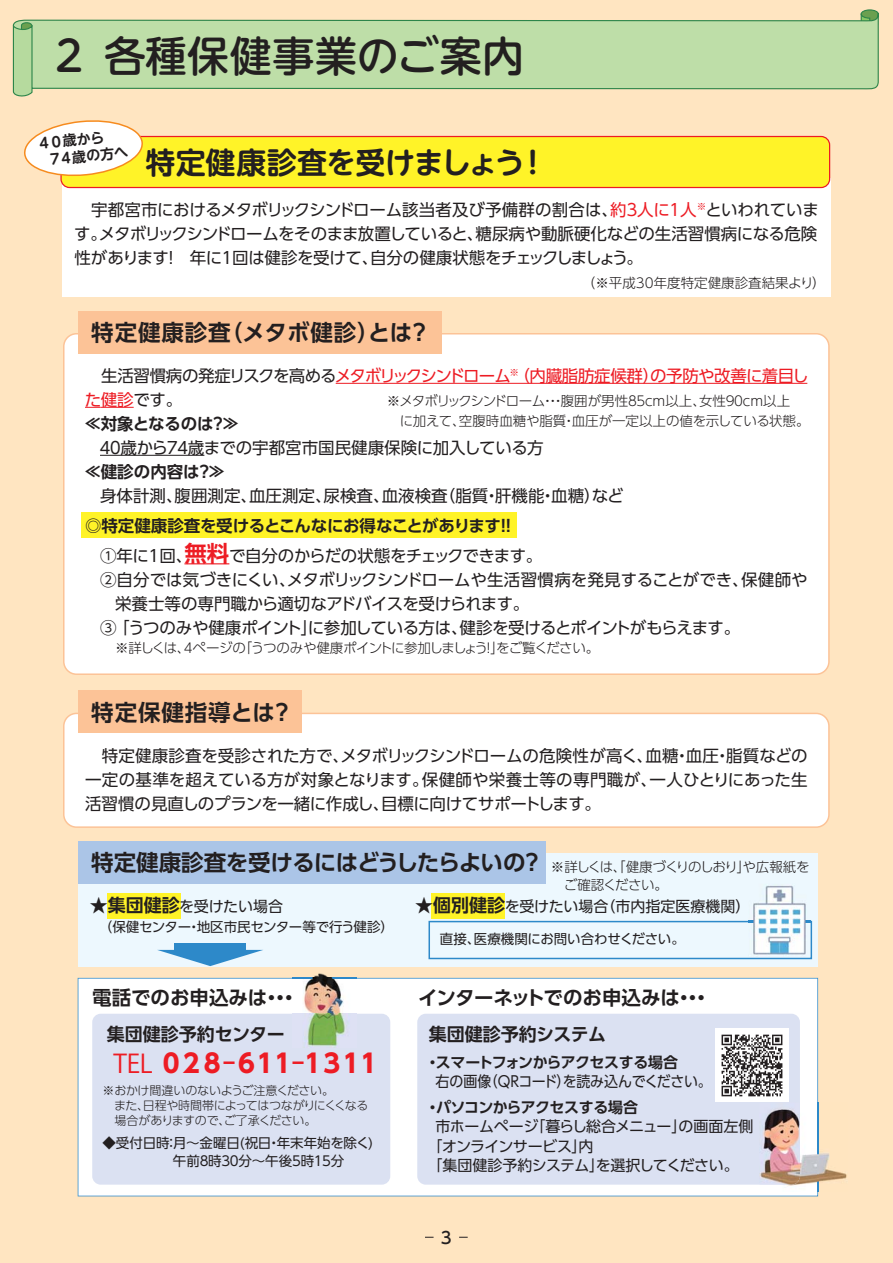
<style>
.page{position:relative;width:893px;height:1263px;background:#ffe5c1}
.page>*{position:absolute;margin:0;border:0;box-sizing:border-box;transform-origin:0 0}
.t1{font:42px "UD Shin M Go Pro Medium 90 msp RKSJ H";letter-spacing:.01em;color:#231f20}
.t2{font:30px "UD Shin M Go Pro De Bold 90 msp RKSJ H";letter-spacing:-.025em;color:#231f20}
.t3{font:25.5px "UD Shin Go Pro Bold 90 msp RKSJ H";letter-spacing:-.265em;color:#ed1c24}
.t4{font:22.5px "UD Shin Go Pro De Bold 90 msp RKSJ H";letter-spacing:.04em;color:#231f20}
.t5{font:22.5px "UD Shin Go Pro De Bold 90 msp RKSJ H";letter-spacing:-.02em;color:#231f20}
.t6{font:19.5px "UD Shin Go Pro De Bold 90 msp RKSJ H";color:#231f20}
.t7{font:18px "UD Shin Go Pro De Bold 90 msp RKSJ H";color:#231f20}
.t8{font:16.5px/24px "UD Shin Go Pro Regular 90 msp RKSJ H";letter-spacing:-.025em;color:#231f20;text-align:justify}
.t9{font:16.5px "UD Shin Go Pro Regular 90 msp RKSJ H";letter-spacing:-.035em;color:#ed1c24}
.t10{font:16.5px "UD Shin Go Pro De Bold 90 msp RKSJ H";letter-spacing:-.015em;color:#231f20}
.t11{font:16.5px "UD Shin Go Pro Regular 90 msp RKSJ H";letter-spacing:-.005em;color:#231f20}
.t12{font:16.5px "UD Shin Go Pro Regular 90 msp RKSJ H";color:#231f20}
.t13{font:16.5px "UD Shin Go Pro Medium 90 msp RKSJ H";color:#231f20}
.t14{font:15px/19.5px "UD Shin Go Pro Regular 90 msp RKSJ H";letter-spacing:-.025em;color:#231f20}
.t15{font:15px "UD Shin Go Pro De Bold 90 msp RKSJ H";letter-spacing:-.045em;color:#231f20}
.t16{font:15px "UD Shin Go Pro Regular 90 msp RKSJ H";letter-spacing:-.025em;color:#231f20;scale:.93 1}
.t17{font:15px "UD Shin Go Pro Regular 90 msp RKSJ H";color:#231f20}
.t18{font:14.25px/17.2px "UD Shin M Go Pro De Bold 90 msp RKSJ H";color:#231f20}
.t19{font:13.5px/19.5px "UD Shin Go Pro Light 90 msp RKSJ H";letter-spacing:-.03em;color:#231f20}
.t20{font:13.5px/18px "UD Shin Go Pro Regular 90 msp RKSJ H";letter-spacing:-.02em;color:#231f20}
.t21{font:13.5px/18px "UD Shin Go Pro Light 90 msp RKSJ H";letter-spacing:-.08em;color:#231f20}
.t22{font:13.5px "UD Shin Go Pro Light 90 msp RKSJ H";color:#231f20}
.t23{font:12px/15px "UD Shin Go Pro Light 90 msp RKSJ H";letter-spacing:-.03em;color:#231f20}
.t24{font:9.6px "UD Shin Go Pro Regular 90 msp RKSJ H";color:#ed1c24}
.s1{color:#ed1c24}
.s2{color:#231f20}
.s3{font-family:"UD Shin Go Pro De Bold 90 msp RKSJ H";font-size:22.5px;color:#ed1c24}
.s4{font-family:"UD Shin Go Pro De Bold 90 msp RKSJ H";font-size:18px}
.s5{font-family:"Koz Go Pr 6 N Regular 90 msp RKSJ H"}
</style>
<div class="page">
<div style="left:62px;top:178px;width:768px;height:119px;background:#fff"></div>
<div style="left:61px;top:137px;width:768px;height:51px;background:#fff328;border-radius:9px"></div>
<div style="left:60px;top:136px;width:770px;height:52px;border:1px solid #ed1c24;border-radius:9px"></div>
<svg style="left:861px;top:9px;width:17px;height:3px"></svg>
<svg style="left:12px;top:12px;width:867px;height:80px;background:#c2dca8"></svg>
<svg style="left:13px;top:21px;width:20px;height:76px;background:#a3cc91"></svg>
<div style="left:78px;top:978px;width:740px;height:218px;background:#fff"></div>
<div style="left:78px;top:853px;width:740px;height:114px;background:#edf8fe"></div>
<svg style="left:428px;top:921px;width:384px;height:38px"></svg>
<div style="left:64px;top:334px;width:765px;height:340px;background:#fff;border-radius:13px"></div>
<div style="left:63px;top:333px;width:767px;height:342px;border:2px solid #fcc397;border-radius:13px"></div>
<div style="left:64px;top:713px;width:765px;height:114px;background:#fff;border-radius:13px"></div>
<div style="left:63px;top:713px;width:767px;height:115px;border:2px solid #fcc397;border-radius:13px"></div>
<div style="left:79px;top:311px;width:363px;height:43px;background:#fcc397"></div>
<div style="left:79px;top:691px;width:223px;height:42px;background:#fcc397"></div>
<div style="left:79px;top:841px;width:467px;height:43px;background:#abc5e7"></div>
<div style="left:174px;top:943px;width:72px;height:8px;background:#2d89c9"></div>
<svg style="left:158px;top:950px;width:105px;height:16px"></svg>
<img style="left:748px;top:885px;width:62px;height:72px">
<img style="left:748px;top:921px;width:62px;height:1px">
<div style="left:92px;top:1014px;width:298px;height:171px;background:#dbe1f2;border-radius:9px"></div>
<img style="left:292px;top:973px;width:65px;height:75px">
<img style="left:292px;top:978px;width:65px;height:1px">
<div style="left:417px;top:1014px;width:383px;height:171px;background:#dbe1f2;border-radius:9px"></div>
<img style="left:759px;top:1103px;width:88px;height:89px">
<img style="left:817px;top:1103px;width:1px;height:89px">
<img style="left:759px;top:1103px;width:41px;height:82px">
<svg style="left:24px;top:120px;width:120px;height:58px"></svg>
<div style="left:81px;top:512px;width:436px;height:26px;background:#fff328"></div>
<div style="left:107px;top:893px;width:73px;height:26px;background:#fff328"></div>
<div style="left:432px;top:893px;width:73px;height:26px;background:#fff328"></div>
<hr style="left:336px;top:383px;width:471px;height:1px;background:#ed1c24">
<svg style="left:85px;top:407px;width:16px;height:1px"></svg>
<hr style="left:101px;top:407px;width:33px;height:1px;background:#ed1c24">
<hr style="left:100px;top:455px;width:104px;height:1px;background:#231f20">
<hr style="left:184px;top:563px;width:45px;height:1px;background:#ed1c24">
<img style="left:715px;top:1029px;width:73px;height:73px">
<h1 class="t1" style="left:48px;top:40px;width:477px">２ 各種保健事業のご案内</h1>
<p class="t18" style="left:46px;top:136px;width:82px;text-indent:-9px;rotate:-6deg">４０歳から<br>７４歳の方へ</p>
<h2 class="t2" style="left:145px;top:151px;width:404px">特定健康診査を受けましょう！</h2>
<p class="t8" style="left:74px;top:200px;width:746px">　宇都宮市におけるメタボリックシンドローム該当者及び予備群の割合は、<span class="s1">約３人に１人</span><sup>※</sup>といわれています。メタボリックシンドロームをそのまま放置していると、糖尿病や動脈硬化などの生活習慣病になる危険性があります！　年に１回は健診を受けて、自分の健康状態をチェックしましょう。</p>
<p class="t22" style="left:582px;top:278px;width:245px">（※平成30年度特定健康診査結果より）</p>
<h3 class="t4" style="left:91px;top:324px;width:341px">特定健康診査（メタボ健診）とは？</h3>
<p class="t9" style="left:85px;top:369px;width:576px"><span class="s2">　生活習慣病の発症リスクを高める</span>メタボリックシンドローム （内臓脂肪症候群）</p>
<p class="t24" style="left:510px;top:368px;width:11px">※</p>
<p class="t9" style="left:650px;top:369px;width:160px">の予防や改善に着目し</p>
<p class="t9" style="left:85px;top:393px;width:99px">た健診<span class="s2">です。</span></p>
<p class="t10" style="left:85px;top:417px;width:156px">≪対象となるのは？≫</p>
<p class="t8" style="left:97px;top:438px;width:448px">４０歳から７４歳までの宇都宮市国民健康保険に加入している方</p>
<p class="t10" style="left:85px;top:465px;width:142px">≪健診の内容は？≫</p>
<p class="t12" style="left:100px;top:489px;width:525px">身体計測、腹囲測定、血圧測定、尿検査、血液検査（脂質・肝機能・血糖）など</p>
<p class="t10" style="left:85px;top:519px;width:433px">◎特定健康診査を受けるとこんなにお得なことがあります！！</p>
<p class="t8" style="left:100px;top:546px;width:444px">①年に1回、<span class="s3">無料</span>で自分のからだの状態をチェックできます。</p>
<p class="t11" style="left:100px;top:573px;width:709px">②自分では気づきにくい、メタボリックシンドロームや生活習慣病を発見することができ、保健師や</p>
<p class="t8" style="left:115px;top:594px;width:416px">栄養士等の専門職から適切なアドバイスを受けられます。</p>
<p class="t8" style="left:100px;top:618px;width:642px">③ 「うつのみや健康ポイント」に参加している方は、健診を受けるとポイントがもらえます。</p>
<p class="t19" style="left:115px;top:640px;width:486px">※詳しくは、4ページの「うつのみや健康ポイントに参加しましょう！」をご覧ください。</p>
<p class="t19" style="left:387px;top:393px;width:424px">※メタボリックシンドローム・・・腹囲が男性８５ｃｍ以上、女性９０ｃｍ以上<br>　に加えて、空腹時血糖や脂質・血圧が一定以上の値を示している状態。</p>
<h3 class="t4" style="left:91px;top:704px;width:203px">特定保健指導とは？</h3>
<p class="t8" style="left:85px;top:746px;width:724px">　特定健康診査を受診された方で、メタボリックシンドロームの危険性が高く、血糖・血圧・脂質などの一定の基準を超えている方が対象となります。保健師や栄養士等の専門職が、一人ひとりにあった生活習慣の見直しのプランを一緒に作成し、目標に向けてサポートします。</p>
<h3 class="t5" style="left:91px;top:854px;width:453px">特定健康診査を受けるにはどうしたらよいの？</h3>
<p class="t21" style="left:551px;top:859px;width:260px">※詳しくは、「健康づくりのしおり」や広報紙を　ご確認ください。</p>
<p class="t14" style="left:90px;top:899px;width:195px"><span class="s4">★集団健診</span>を受けたい場合</p>
<p class="t20" style="left:99px;top:920px;width:297px">（保健センター・地区市民センター等で行う健診）</p>
<p class="t6" style="left:92px;top:991px;width:208px">電話でのお申込みは・・・</p>
<p class="t7" style="left:107px;top:1027px;width:179px">集団健診予約センター</p>
<h3 class="t3" style="left:113px;top:1054px;width:270px"><span class="s5">TEL</span> ０２８‒６１１‒１３１１</h3>
<p class="t23" style="left:102px;top:1085px;width:267px">※おかけ間違いのないようご注意ください。<br>　また、日程や時間帯によってはつながりにくくなる　場合がありますので、ご了承ください。</p>
<p class="t20" style="left:173px;top:1136px;width:202px;text-indent:-70px">◆受付日時：月～金曜日(祝日・年末年始を除く)午前８時３０分～午後５時１５分</p>
<p class="t17" style="left:415px;top:901px;width:337px"><span class="s4">★個別健診</span>を受けたい場合（市内指定医療機関）</p>
<p class="t20" style="left:440px;top:932px;width:247px">直接、医療機関にお問い合わせください。</p>
<p class="t6" style="left:418px;top:991px;width:294px">インターネットでのお申込みは・・・</p>
<p class="t7" style="left:429px;top:1027px;width:179px">集団健診予約システム</p>
<p class="t15" style="left:425px;top:1057px;width:254px">・スマートフォンからアクセスする場合</p>
<p class="t16" style="left:435px;top:1076px;width:299px">右の画像（ＱＲコード）を読み込んでください。</p>
<p class="t15" style="left:425px;top:1101px;width:214px">・パソコンからアクセスする場合</p>
<p class="t14" style="left:427px;top:1119px;width:327px;text-indent:8px">市ホームページ「暮らし総合メニュー」の画面左側「オンラインサービス」内<br>「集団健診予約システム」を選択してください。</p>
<p class="t13" style="left:441px;top:1231px;width:12px">3</p>
</div>
